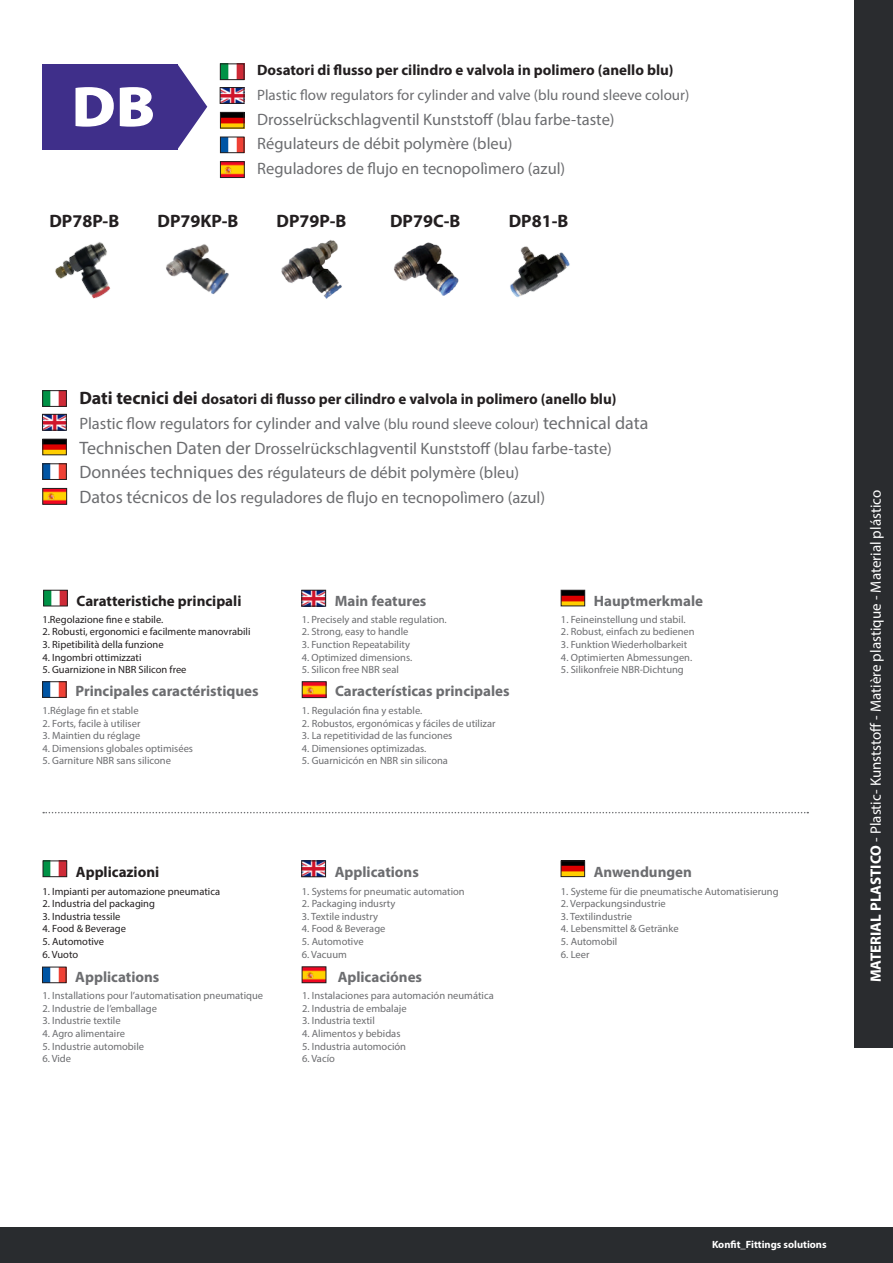
<style>
.page{position:relative;width:893px;height:1263px;background:#fff}
.page>*{position:absolute;margin:0;border:0;box-sizing:border-box;transform-origin:0 0}
.t1{font:700 18px "Myriad Pro";color:#231f20}
.t2{font:16.5px/24.8px "Myriad Pro";color:#6c6d70}
.t3{font:700 15px "Myriad Pro";color:#231f20}
.t4{font:700 15px "Myriad Pro";color:#6c6d70}
.t5{font:15px "Myriad Pro";color:#fff}
.t6{font:15px "Myriad Pro";color:#6c6d70}
.t7{font:10.5px "Myriad Pro";color:#6c6d70}
.t8{font:10.5px "Myriad Pro";color:#231f20}
.t9{font:700 10.5px "Myriad Pro";color:#fff}
.s1{font-size:18px}
.s2{font-size:15px}
.s3{font-weight:700}
</style>
<div class="page">
<div style="left:0;top:1227px;width:893px;height:36px;background:#292c2f"></div>
<div style="left:855px;top:0;width:38px;height:1047px;background:#2a2c2f"></div>
<svg style="left:43px;top:812px;width:765px;height:1px"></svg>
<img style="left:45px;top:863px;width:20px;height:12px">
<div style="left:43px;top:861px;width:24px;height:16px;border:1px solid #231f20"></div>
<img style="left:304px;top:863px;width:20px;height:12px">
<div style="left:302px;top:861px;width:24px;height:16px;border:1px solid #231f20"></div>
<img style="left:563px;top:863px;width:20px;height:12px">
<div style="left:561px;top:861px;width:24px;height:16px;border:1px solid #231f20"></div>
<img style="left:304px;top:969px;width:20px;height:12px">
<div style="left:302px;top:967px;width:24px;height:16px;border:1px solid #231f20"></div>
<img style="left:44px;top:969px;width:20px;height:12px">
<div style="left:42px;top:967px;width:24px;height:16px;border:1px solid #231f20"></div>
<img style="left:46px;top:592px;width:19px;height:12px">
<div style="left:44px;top:590px;width:23px;height:16px;border:1px solid #231f20"></div>
<img style="left:304px;top:592px;width:20px;height:12px">
<div style="left:302px;top:590px;width:24px;height:16px;border:1px solid #231f20"></div>
<img style="left:563px;top:592px;width:20px;height:12px">
<div style="left:561px;top:590px;width:24px;height:16px;border:1px solid #231f20"></div>
<img style="left:304px;top:684px;width:20px;height:12px">
<div style="left:302px;top:682px;width:24px;height:16px;border:1px solid #231f20"></div>
<img style="left:45px;top:684px;width:19px;height:11px">
<img style="left:45px;top:393px;width:19px;height:11px">
<img style="left:44px;top:416px;width:20px;height:12px">
<div style="left:42px;top:414px;width:24px;height:16px;border:1px solid #231f20"></div>
<img style="left:45px;top:441px;width:19px;height:12px">
<div style="left:43px;top:439px;width:23px;height:16px;border:1px solid #231f20"></div>
<img style="left:45px;top:490px;width:20px;height:12px">
<div style="left:43px;top:488px;width:24px;height:16px;border:1px solid #231f20"></div>
<img style="left:45px;top:466px;width:19px;height:11px">
<img style="left:55px;top:242px;width:56px;height:57px">
<img style="left:166px;top:244px;width:63px;height:50px">
<img style="left:281px;top:240px;width:61px;height:59px">
<img style="left:393px;top:242px;width:66px;height:54px">
<img style="left:510px;top:246px;width:60px;height:51px">
<div style="left:43px;top:64px;width:129px;height:86px;background:#3f2f8a"></div>
<svg style="left:177px;top:64px;width:30px;height:86px"></svg>
<div style="left:172px;top:64px;width:5px;height:86px;background:#3f2f8a"></div>
<svg style="left:76px;top:87px;width:38px;height:40px"></svg>
<svg style="left:120px;top:87px;width:33px;height:40px"></svg>
<img style="left:222px;top:66px;width:20px;height:12px">
<div style="left:220px;top:64px;width:24px;height:16px;border:1px solid #231f20"></div>
<img style="left:222px;top:89px;width:20px;height:12px">
<div style="left:220px;top:87px;width:24px;height:16px;border:1px solid #231f20"></div>
<img style="left:222px;top:114px;width:20px;height:12px">
<div style="left:220px;top:112px;width:24px;height:16px;border:1px solid #231f20"></div>
<img style="left:222px;top:164px;width:20px;height:12px">
<div style="left:220px;top:162px;width:24px;height:16px;border:1px solid #231f20"></div>
<img style="left:222px;top:139px;width:20px;height:12px">
<div style="left:220px;top:137px;width:24px;height:16px;border:1px solid #231f20"></div>
<h3 class="t3" style="left:257px;top:60px;width:418px">Dosatori di flusso per cilindro e valvola in polimero (anello blu)</h3>
<h3 class="t6" style="left:257px;top:86px;width:434px">Plastic flow regulators for cylinder and valve (blu round sleeve colour)</h3>
<h2 class="t2" style="left:257px;top:106px;width:359px">Drosselrückschlagventil Kunststoff (blau farbe-taste)<br>Régulateurs de débit polymère (bleu)<br>Reguladores de flujo en tecnopolìmero (azul)</h2>
<h1 class="t1" style="left:49px;top:209px;width:71px">DP78P-B</h1>
<h1 class="t1" style="left:157px;top:209px;width:82px">DP79KP-B</h1>
<h1 class="t1" style="left:276px;top:209px;width:71px">DP79P-B</h1>
<h1 class="t1" style="left:390px;top:209px;width:72px">DP79C-B</h1>
<h1 class="t1" style="left:509px;top:209px;width:61px">DP81-B</h1>
<h3 class="t3" style="left:79px;top:389px;width:539px"><span class="s1">Dati tecnici dei</span> dosatori di flusso per cilindro e valvola in polimero (anello blu)</h3>
<p class="t2" style="left:79px;top:411px;width:570px">Plastic flow regulators for cylinder and valve <span class="s2">(blu round sleeve colour)</span> <span class="s1">technical data Technischen Daten der</span> Drosselrückschlagventil Kunststoff (blau farbe-taste)<br><span class="s1">Données techniques des</span> régulateurs de débit polymère (bleu)<br><span class="s1">Datos técnicos de los</span> reguladores de flujo en tecnopolìmero (azul)</p>
<h3 class="t3" style="left:77px;top:591px;width:166px">Caratteristiche principali</h3>
<h3 class="t4" style="left:335px;top:591px;width:93px">Main features</h3>
<h3 class="t4" style="left:594px;top:591px;width:111px">Hauptmerkmale</h3>
<p class="t8" style="left:42px;top:613px;width:122px">1.Regolazione fine e stabile.</p>
<p class="t8" style="left:42px;top:625px;width:210px">2. Robusti, ergonomici e facilmente manovrabili</p>
<p class="t8" style="left:42px;top:638px;width:123px">3. Ripetibilità della funzione</p>
<p class="t8" style="left:42px;top:650px;width:101px">4. Ingombri ottimizzati</p>
<p class="t8" style="left:42px;top:663px;width:146px">5. Guarnizione in NBR Silicon free</p>
<p class="t7" style="left:42px;top:704px;width:98px">1.Réglage fin et stable</p>
<p class="t7" style="left:42px;top:717px;width:99px">2. Forts, facile à utiliser</p>
<p class="t7" style="left:42px;top:729px;width:99px">3. Maintien du réglage</p>
<p class="t7" style="left:42px;top:742px;width:152px">4. Dimensions globales optimisées</p>
<p class="t7" style="left:42px;top:754px;width:130px">5. Garniture NBR sans silicone</p>
<p class="t7" style="left:302px;top:613px;width:147px">1. Precisely and stable regulation.</p>
<p class="t7" style="left:302px;top:625px;width:108px">2. Strong, easy to handle</p>
<p class="t7" style="left:302px;top:638px;width:110px">3. Function Repeatability</p>
<p class="t7" style="left:302px;top:650px;width:112px">4. Optimized dimensions.</p>
<p class="t7" style="left:302px;top:663px;width:99px">5. Silicon free NBR seal</p>
<p class="t7" style="left:302px;top:704px;width:122px">1. Regulación fina y estable.</p>
<p class="t7" style="left:302px;top:717px;width:195px">2. Robustos, ergonómicas y fáciles de utilizar</p>
<p class="t7" style="left:302px;top:729px;width:152px">3. La repetitividad de las funciones</p>
<p class="t7" style="left:302px;top:742px;width:126px">4. Dimensiones optimizadas.</p>
<p class="t7" style="left:302px;top:754px;width:148px">5. Guarnicicón en NBR sin silicona</p>
<h3 class="t4" style="left:75px;top:682px;width:185px">Principales caractéristiques</h3>
<h3 class="t4" style="left:335px;top:682px;width:176px">Características principales</h3>
<p class="t7" style="left:561px;top:613px;width:126px">1. Feineinstellung und stabil.</p>
<p class="t7" style="left:561px;top:625px;width:135px">2. Robust, einfach zu bedienen</p>
<p class="t7" style="left:561px;top:638px;width:128px">3. Funktion Wiederholbarkeit</p>
<p class="t7" style="left:561px;top:650px;width:133px">4. Optimierten Abmessungen.</p>
<p class="t7" style="left:561px;top:663px;width:124px">5. Silikonfreie NBR-Dichtung</p>
<h3 class="t3" style="left:76px;top:862px;width:85px">Applicazioni</h3>
<p class="t8" style="left:42px;top:884px;width:179px">1. Impianti per automazione pneumatica</p>
<p class="t8" style="left:42px;top:897px;width:114px">2. Industria del packaging</p>
<p class="t8" style="left:42px;top:910px;width:79px">3. Industria tessile</p>
<p class="t8" style="left:42px;top:922px;width:85px">4. Food &amp; Beverage</p>
<p class="t8" style="left:42px;top:935px;width:63px">5. Automotive</p>
<p class="t8" style="left:42px;top:947px;width:37px">6. Vuoto</p>
<h3 class="t4" style="left:335px;top:862px;width:86px">Applications</h3>
<h3 class="t4" style="left:594px;top:862px;width:100px">Anwendungen</h3>
<p class="t7" style="left:302px;top:884px;width:164px">1. Systems for pneumatic automation</p>
<p class="t7" style="left:302px;top:897px;width:95px">2. Packaging indusrty</p>
<p class="t7" style="left:302px;top:910px;width:78px">3. Textile industry</p>
<p class="t7" style="left:302px;top:922px;width:85px">4. Food &amp; Beverage</p>
<p class="t7" style="left:302px;top:935px;width:63px">5. Automotive</p>
<p class="t7" style="left:302px;top:947px;width:47px">6. Vacuum</p>
<p class="t7" style="left:561px;top:884px;width:219px">1. Systeme für die pneumatische Automatisierung</p>
<p class="t7" style="left:561px;top:897px;width:106px">2. Verpackungsindustrie</p>
<p class="t7" style="left:561px;top:910px;width:73px">3. Textilindustrie</p>
<p class="t7" style="left:561px;top:922px;width:119px">4. Lebensmittel &amp; Getränke</p>
<p class="t7" style="left:561px;top:935px;width:58px">5. Automobil</p>
<p class="t7" style="left:561px;top:947px;width:30px">6. Leer</p>
<h3 class="t4" style="left:75px;top:967px;width:86px">Applications</h3>
<h3 class="t4" style="left:338px;top:967px;width:86px">Aplicaciónes</h3>
<p class="t7" style="left:42px;top:989px;width:222px">1. Installations pour l’automatisation pneumatique</p>
<p class="t7" style="left:42px;top:1002px;width:116px">2. Industrie de l’emballage</p>
<p class="t7" style="left:42px;top:1014px;width:80px">3. Industrie textile</p>
<p class="t7" style="left:42px;top:1027px;width:84px">4. Agro alimentaire</p>
<p class="t7" style="left:42px;top:1039px;width:103px">5. Industrie automobile</p>
<p class="t7" style="left:42px;top:1052px;width:30px">6. Vide</p>
<p class="t7" style="left:302px;top:989px;width:193px">1. Instalaciones para automación neumática</p>
<p class="t7" style="left:302px;top:1002px;width:106px">2. Industria de embalaje</p>
<p class="t7" style="left:302px;top:1014px;width:74px">3. Industria textil</p>
<p class="t7" style="left:302px;top:1027px;width:100px">4. Alimentos y bebidas</p>
<p class="t7" style="left:302px;top:1039px;width:106px">5. Industria automoción</p>
<p class="t7" style="left:302px;top:1052px;width:34px">6. Vacío</p>
<h3 class="t5" style="left:866px;top:982px;width:494px;rotate:-90deg"><span class="s3">MATERIAL PLASTICO</span> - Plastic- Kunststoff - Matière plastique - Material plástico</h3>
<p class="t9" style="left:712px;top:1238px;width:116px">Konfit_Fittings solutions</p>
</div>
